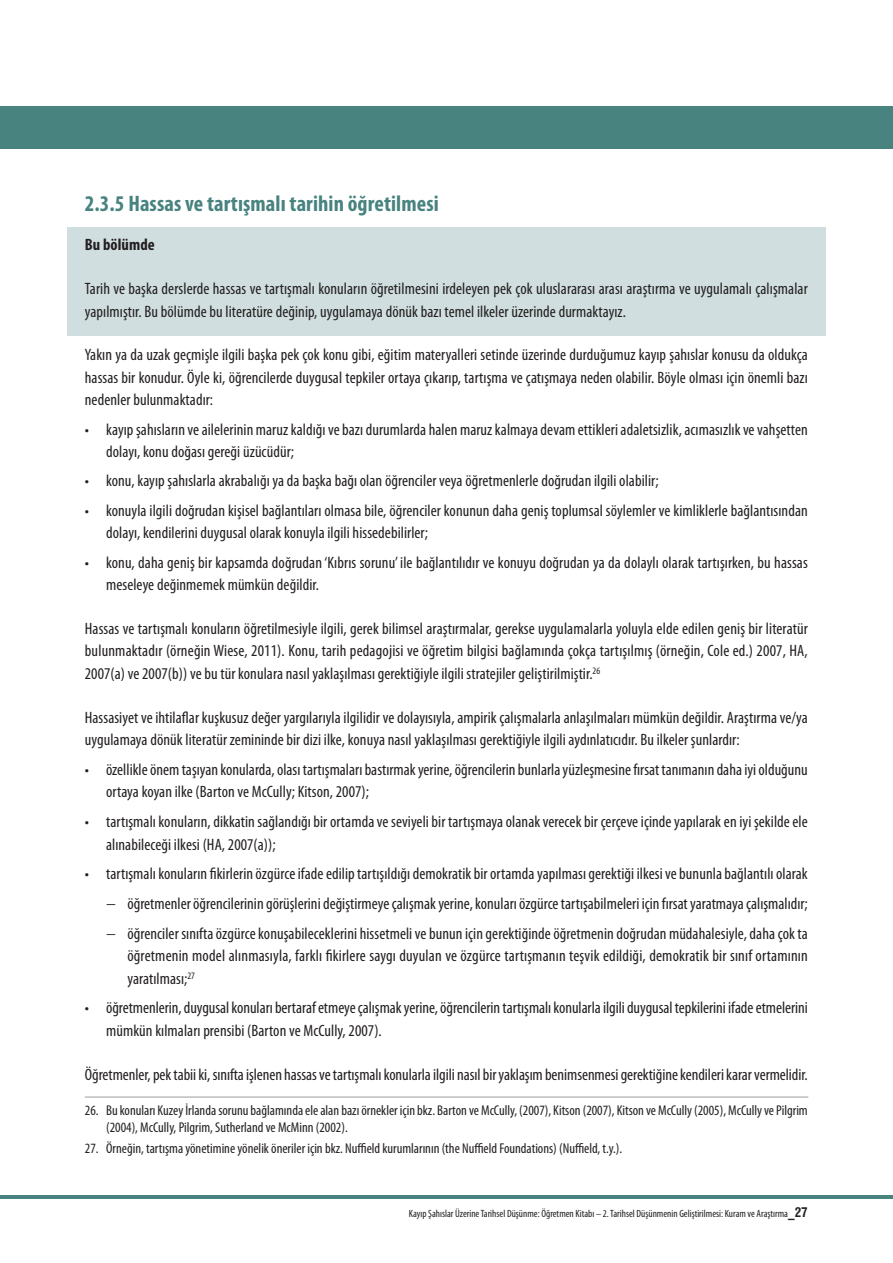
<style>
.page{position:relative;width:893px;height:1263px;background:#fff}
.page>*{position:absolute;margin:0;border:0;box-sizing:border-box;transform-origin:0 0}
.t1{font:700 condensed 22.5px "Myriad Pro";letter-spacing:.005em;color:#488380}
.t2{font:condensed 16.5px/22.5px "Myriad Pro";letter-spacing:.005em;color:#231f20}
.t3{font:700 condensed 16.5px "Myriad Pro";letter-spacing:.005em;color:#231f20}
.t4{font:condensed 14.25px/17.1px "Myriad Pro";color:#231f20}
.t5{font:condensed 10.5px "Myriad Pro";color:#231f20}
.s1{font-family:"Mg Helvetica Cond";font-weight:700;font-stretch:normal;font-size:13.5px}
</style>
<div class="page">
<div style="left:67px;top:228px;width:758px;height:108px;background:#d0dedf"></div>
<hr style="left:0;top:1195px;width:892px;height:3px;background:#488380">
<div style="left:0;top:106px;width:892px;height:43px;background:#488380"></div>
<hr style="left:85px;top:1096px;width:723px;height:2px;background:#bbbdc0">
<h1 class="t1" style="left:85px;top:195px;width:355px">2.3.5 Hassas ve tartışmalı tarihin öğretilmesi</h1>
<p class="t3" style="left:85px;top:239px;width:71px">Bu bölümde</p>
<p class="t2" style="left:85px;top:279px;width:724px">Tarih ve başka derslerde hassas ve tartışmalı konuların öğretilmesini irdeleyen pek çok uluslararası arası araştırma ve uygulamalı çalışmalar yapılmıştır. Bu bölümde bu literatüre değinip, uygulamaya dönük bazı temel ilkeler üzerinde durmaktayız.</p>
<p class="t2" style="left:85px;top:345px;width:724px;text-align:justify">Yakın ya da uzak geçmişle ilgili başka pek çok konu gibi, eğitim materyalleri setinde üzerinde durduğumuz kayıp şahıslar konusu da oldukça hassas bir konudur. Öyle ki, öğrencilerde duygusal tepkiler ortaya çıkarıp, tartışma ve çatışmaya neden olabilir. Böyle olması için önemli bazı nedenler bulunmaktadır:</p>
<p class="t2" style="left:106px;top:419px;width:703px;text-indent:-21px">• kayıp şahısların ve ailelerinin maruz kaldığı ve bazı durumlarda halen maruz kalmaya devam ettikleri adaletsizlik, acımasızlık ve vahşetten dolayı, konu doğası gereği üzücüdür;</p>
<p class="t2" style="left:85px;top:471px;width:575px">• konu, kayıp şahıslarla akrabalığı ya da başka bağı olan öğrenciler veya öğretmenlerle doğrudan ilgili olabilir;</p>
<p class="t2" style="left:106px;top:500px;width:703px;text-indent:-21px">• konuyla ilgili doğrudan kişisel bağlantıları olmasa bile, öğrenciler konunun daha geniş toplumsal söylemler ve kimliklerle bağlantısından dolayı, kendilerini duygusal olarak konuyla ilgili hissedebilirler;</p>
<p class="t2" style="left:106px;top:552px;width:703px;text-indent:-21px">• konu, daha geniş bir kapsamda doğrudan ‘Kıbrıs sorunu’ ile bağlantılıdır ve konuyu doğrudan ya da dolaylı olarak tartışırken, bu hassas meseleye değinmemek mümkün değildir.</p>
<p class="t2" style="left:85px;top:619px;width:724px;text-align:justify">Hassas ve tartışmalı konuların öğretilmesiyle ilgili, gerek bilimsel araştırmalar, gerekse uygulamalarla yoluyla elde edilen geniş bir literatür bulunmaktadır (örneğin Wiese, 2011). Konu, tarih pedagojisi ve öğretim bilgisi bağlamında çokça tartışılmış (örneğin, Cole ed.) 2007, HA, 2007(a) ve 2007(b)) ve bu tür konulara nasıl yaklaşılması gerektiğiyle ilgili stratejiler geliştirilmiştir.<sup>26</sup></p>
<p class="t2" style="left:85px;top:707px;width:724px">Hassasiyet ve ihtilaflar kuşkusuz değer yargılarıyla ilgilidir ve dolayısıyla, ampirik çalışmalarla anlaşılmaları mümkün değildir. Araştırma ve/ya uygulamaya dönük literatür zemininde bir dizi ilke, konuya nasıl yaklaşılması gerektiğiyle ilgili aydınlatıcıdır. Bu ilkeler şunlardır:</p>
<p class="t2" style="left:106px;top:760px;width:703px;text-indent:-21px">• özellikle önem taşıyan konularda, olası tartışmaları bastırmak yerine, öğrencilerin bunlarla yüzleşmesine fırsat tanımanın daha iyi olduğunu ortaya koyan ilke (Barton ve McCully; Kitson, 2007);</p>
<p class="t2" style="left:106px;top:812px;width:703px;text-indent:-21px">• tartışmalı konuların, dikkatin sağlandığı bir ortamda ve seviyeli bir tartışmaya olanak verecek bir çerçeve içinde yapılarak en iyi şekilde ele alınabileceği ilkesi (HA, 2007(a));</p>
<p class="t2" style="left:106px;top:860px;width:703px;line-height:29.7px;text-align:justify;text-indent:-21px">• tartışmalı konuların fikirlerin özgürce ifade edilip tartışıldığı demokratik bir ortamda yapılması gerektiği ilkesi ve bununla bağlantılı olarak − öğretmenler öğrencilerinin görüşlerini değiştirmeye çalışmak yerine, konuları özgürce tartışabilmeleri için fırsat yaratmaya çalışmalıdır; − öğrenciler sınıfta özgürce konuşabileceklerini hissetmeli ve bunun için gerektiğinde öğretmenin doğrudan müdahalesiyle, daha çok ta</p>
<p class="t2" style="left:127px;top:946px;width:682px">öğretmenin model alınmasıyla, farklı fikirlere saygı duyulan ve özgürce tartışmanın teşvik edildiği, demokratik bir sınıf ortamının yaratılması;<sup>27</sup></p>
<p class="t2" style="left:106px;top:998px;width:703px;text-indent:-21px">• öğretmenlerin, duygusal konuları bertaraf etmeye çalışmak yerine, öğrencilerin tartışmalı konularla ilgili duygusal tepkilerini ifade etmelerini mümkün kılmaları prensibi (Barton ve McCully, 2007).</p>
<p class="t2" style="left:85px;top:1064px;width:724px">Öğretmenler, pek tabii ki, sınıfta işlenen hassas ve tartışmalı konularla ilgili nasıl bir yaklaşım benimsenmesi gerektiğine kendileri karar vermelidir.</p>
<p class="t4" style="left:106px;top:1103px;width:703px;text-indent:-21px">26. Bu konuları Kuzey İrlanda sorunu bağlamında ele alan bazı örnekler için bkz. Barton ve McCully, (2007), Kitson (2007), Kitson ve McCully (2005), McCully ve Pilgrim (2004), McCully, Pilgrim, Sutherland ve McMinn (2002).</p>
<p class="t4" style="left:85px;top:1141px;width:539px">27. Örneğin, tartışma yönetimine yönelik öneriler için bkz. Nuffield kurumlarının (the Nuffield Foundations) (Nuffield, t.y.).</p>
<p class="t5" style="left:409px;top:1210px;width:400px">Kayıp Şahıslar Üzerine Tarihsel Düşünme: Öğretmen Kitabı – 2. Tarihsel Düşünmenin Geliştirilmesi: Kuram ve Araştırma<span class="s1">_27</span></p>
</div>
